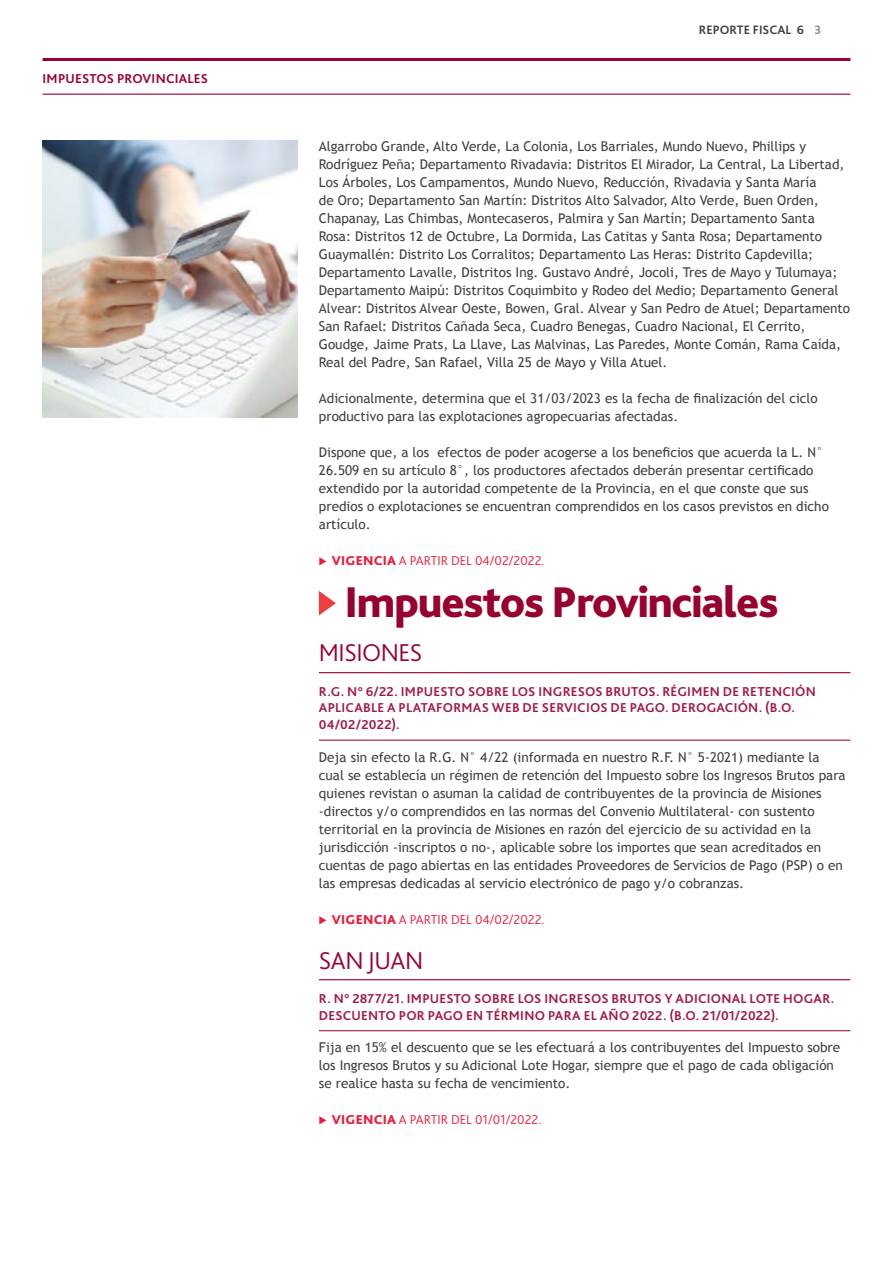
<style>
.page{position:relative;width:893px;height:1263px;background:#fff}
.page>*{position:absolute;margin:0;border:0;box-sizing:border-box;transform-origin:0 0}
.t1{font:800 45px "Bliss Pro";letter-spacing:-.025em;color:#98002e}
.t2{font:300 25.5px "Bliss Pro";letter-spacing:-.02em;color:#98002e}
.t3{font:13.5px/18px "Trebuchet MS";color:#404040}
.t4{font:700 13.5px/16.5px "Bliss Pro";letter-spacing:.02em;color:#a21a43}
.t5{font:300 13.5px "Bliss Pro";color:#ed1a3b}
.t6{font:700 13.5px "Bliss Pro";letter-spacing:.015em;color:#98002e}
.t7{font:700 12.75px "Bliss Pro";color:#404040}
.s1{font-weight:800}
</style>
<div class="page">
<img style="left:43px;top:141px;width:254px;height:276px">
<hr style="left:43px;top:58px;width:807px;height:3px;background:#98002e">
<hr style="left:43px;top:94px;width:807px;height:1px;background:#98002e">
<hr style="left:319px;top:672px;width:531px;height:1px;background:#98002e">
<hr style="left:319px;top:740px;width:531px;height:1px;background:#a21a43">
<hr style="left:319px;top:979px;width:531px;height:1px;background:#98002e">
<hr style="left:319px;top:1030px;width:531px;height:1px;background:#a21a43">
<svg style="left:319px;top:591px;width:17px;height:24px"></svg>
<p class="t6" style="left:43px;top:70px;width:167px">IMPUESTOS PROVINCIALES</p>
<p class="t7" style="left:699px;top:22px;width:125px">REPORTE FISCAL 6 3</p>
<p class="t3" style="left:319px;top:137px;width:533px">Algarrobo Grande, Alto Verde, La Colonia, Los Barriales, Mundo Nuevo, Phillips y Rodríguez Peña; Departamento Rivadavia: Distritos El Mirador, La Central, La Libertad, Los Árboles, Los Campamentos, Mundo Nuevo, Reducción, Rivadavia y Santa María<br>de Oro; Departamento San Martín: Distritos Alto Salvador, Alto Verde, Buen Orden, Chapanay, Las Chimbas, Montecaseros, Palmira y San Martín; Departamento Santa<br>Rosa: Distritos 12 de Octubre, La Dormida, Las Catitas y Santa Rosa; Departamento Guaymallén: Distrito Los Corralitos; Departamento Las Heras: Distrito Capdevilla; Departamento Lavalle, Distritos Ing. Gustavo André, Jocoli, Tres de Mayo y Tulumaya; Departamento Maipú: Distritos Coquimbito y Rodeo del Medio; Departamento General Alvear: Distritos Alvear Oeste, Bowen, Gral. Alvear y San Pedro de Atuel; Departamento San Rafael: Distritos Cañada Seca, Cuadro Benegas, Cuadro Nacional, El Cerrito, Goudge, Jaime Prats, La Llave, Las Malvinas, Las Paredes, Monte Comán, Rama Caída, Real del Padre, San Rafael, Villa 25 de Mayo y Villa Atuel.</p>
<p class="t3" style="left:319px;top:389px;width:500px">Adicionalmente, determina que el 31/03/2023 es la fecha de finalización del ciclo productivo para las explotaciones agropecuarias afectadas.</p>
<p class="t3" style="left:319px;top:443px;width:511px">Dispone que, a los efectos de poder acogerse a los beneficios que acuerda la L. N° 26.509 en su artículo 8°, los productores afectados deberán presentar certificado extendido por la autoridad competente de la Provincia, en el que conste que sus predios o explotaciones se encuentran comprendidos en los casos previstos en dicho artículo.</p>
<p class="t5" style="left:332px;top:552px;width:214px"><span class="s1">VIGENCIA</span> A PARTIR DEL 04/02/2022.</p>
<h1 class="t1" style="left:344px;top:574px;width:435px">Impuestos Provinciales</h1>
<h2 class="t2" style="left:319px;top:637px;width:105px">MISIONES</h2>
<p class="t4" style="left:319px;top:683px;width:498px">R.G. N° 6/22. IMPUESTO SOBRE LOS INGRESOS BRUTOS. RÉGIMEN DE RETENCIÓN<br>APLICABLE A PLATAFORMAS WEB DE SERVICIOS DE PAGO. DEROGACIÓN. (B.O.<br>04/02/2022).</p>
<p class="t3" style="left:319px;top:748px;width:528px">Deja sin efecto la R.G. N° 4/22 (informada en nuestro R.F. N° 5-2021) mediante la cual se establecía un régimen de retención del Impuesto sobre los Ingresos Brutos para quienes revistan o asuman la calidad de contribuyentes de la provincia de Misiones -directos y/o comprendidos en las normas del Convenio Multilateral- con sustento territorial en la provincia de Misiones en razón del ejercicio de su actividad en la jurisdicción -inscriptos o no-, aplicable sobre los importes que sean acreditados en cuentas de pago abiertas en las entidades Proveedores de Servicios de Pago (PSP) o en las empresas dedicadas al servicio electrónico de pago y/o cobranzas.</p>
<p class="t5" style="left:332px;top:911px;width:214px"><span class="s1">VIGENCIA</span> A PARTIR DEL 04/02/2022.</p>
<h2 class="t2" style="left:319px;top:944px;width:106px">SAN JUAN</h2>
<p class="t4" style="left:319px;top:990px;width:517px">R. N° 2877/21. IMPUESTO SOBRE LOS INGRESOS BRUTOS Y ADICIONAL LOTE HOGAR.<br>DESCUENTO POR PAGO EN TÉRMINO PARA EL AÑO 2022. (B.O. 21/01/2022).</p>
<p class="t3" style="left:319px;top:1039px;width:523px">Fija en 15% el descuento que se les efectuará a los contribuyentes del Impuesto sobre los Ingresos Brutos y su Adicional Lote Hogar, siempre que el pago de cada obligación se realice hasta su fecha de vencimiento.</p>
<p class="t5" style="left:332px;top:1111px;width:211px"><span class="s1">VIGENCIA</span> A PARTIR DEL 01/01/2022.</p>
</div>
